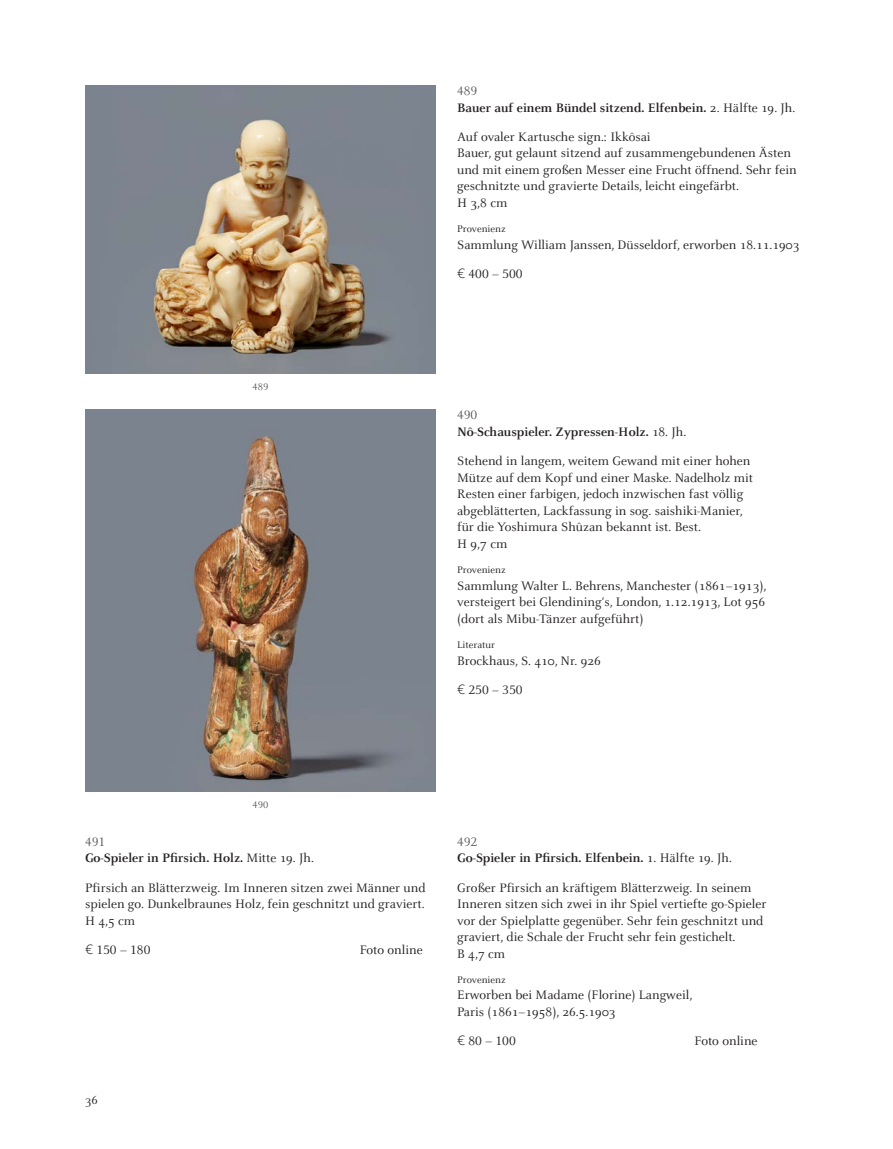
<style>
.page{position:relative;width:893px;height:1149px;background:#fff}
.page>*{position:absolute;margin:0;border:0;box-sizing:border-box;transform-origin:0 0}
.t1{font:13.5px/16.5px "Celeste";color:#231f20}
.t2{font:13.5px "Celeste Caps";color:#231f20}
.t3{font:13.5px "Celeste Caps";color:#57585a}
.t4{font:12.75px "Celeste";color:#231f20}
.t5{font:10.5px "Celeste";color:#231f20}
.t6{font:10.5px "Celeste Caps";color:#57585a}
.s1{font-weight:700}
.s2{font-family:"Akkurat";font-weight:300}
</style>
<div class="page">
<img style="left:85px;top:85px;width:351px;height:288px">
<img style="left:85px;top:409px;width:351px;height:382px">
<p class="t6" style="left:253px;top:381px;width:17px">489</p>
<p class="t3" style="left:457px;top:84px;width:22px">489</p>
<p class="t1" style="left:457px;top:93px;width:340px;line-height:29.2px"><span class="s1">Bauer auf einem Bündel sitzend. Elfenbein.</span> 2. Hälfte 19. Jh.<br>Auf ovaler Kartusche sign.: Ikkôsai</p>
<p class="t1" style="left:457px;top:145px;width:341px">Bauer, gut gelaunt sitzend auf zusammengebundenen Ästen und mit einem großen Messer eine Frucht öffnend. Sehr fein geschnitzte und gravierte Details, leicht eingefärbt.<br>H 3,8 cm</p>
<p class="t5" style="left:457px;top:224px;width:50px">Provenienz</p>
<p class="t1" style="left:457px;top:237px;width:344px">Sammlung William Janssen, Düsseldorf, erworben 18.11.1903</p>
<p class="t2" style="left:457px;top:267px;width:67px"><span class="s2">€</span> 400 – 500</p>
<p class="t3" style="left:457px;top:408px;width:22px">490</p>
<p class="t1" style="left:457px;top:417px;width:295px;line-height:29.2px"><span class="s1">Nô-Schauspieler. Zypressen-Holz.</span> 18. Jh.<br>Stehend in langem, weitem Gewand mit einer hohen</p>
<p class="t1" style="left:457px;top:469px;width:298px">Mütze auf dem Kopf und einer Maske. Nadelholz mit Resten einer farbigen, jedoch inzwischen fast völlig abgeblätterten, Lackfassung in sog. saishiki-Manier, für die Yoshimura Shûzan bekannt ist. Best.<br>H 9,7 cm</p>
<p class="t5" style="left:457px;top:564px;width:50px">Provenienz</p>
<p class="t1" style="left:457px;top:577px;width:311px;text-align:justify">Sammlung Walter L. Behrens, Manchester (1861–1913), versteigert bei Glendining‘s, London, 1.12.1913, Lot 956 (dort als Mibu-Tänzer aufgeführt)</p>
<p class="t5" style="left:457px;top:639px;width:39px">Literatur</p>
<p class="t1" style="left:457px;top:652px;width:145px">Brockhaus, S. 410, Nr. 926</p>
<p class="t2" style="left:457px;top:682px;width:67px"><span class="s2">€</span> 250 – 350</p>
<p class="t6" style="left:253px;top:799px;width:17px">490</p>
<p class="t3" style="left:85px;top:834px;width:22px">491</p>
<p class="t1" style="left:85px;top:843px;width:342px;line-height:29.2px"><span class="s1">Go-Spieler in Pfirsich. Holz.</span> Mitte 19. Jh.<br>Pfirsich an Blätterzweig. Im Inneren sitzen zwei Männer und</p>
<p class="t1" style="left:85px;top:895px;width:341px">spielen go. Dunkelbraunes Holz, fein geschnitzt und graviert.<br>H 4,5 cm</p>
<p class="t2" style="left:85px;top:942px;width:67px"><span class="s2">€</span> 150 – 180</p>
<p class="t1" style="left:360px;top:941px;width:64px">Foto online</p>
<p class="t4" style="left:85px;top:1093px;width:14px">36</p>
<p class="t3" style="left:457px;top:834px;width:22px">492</p>
<p class="t1" style="left:457px;top:843px;width:296px;line-height:29.2px"><span class="s1">Go-Spieler in Pfirsich. Elfenbein.</span> 1. Hälfte 19. Jh.<br>Großer Pfirsich an kräftigem Blätterzweig. In seinem</p>
<p class="t1" style="left:457px;top:895px;width:311px">Inneren sitzen sich zwei in ihr Spiel vertiefte go-Spieler vor der Spielplatte gegenüber. Sehr fein geschnitzt und graviert, die Schale der Frucht sehr fein gestichelt.<br>B 4,7 cm</p>
<p class="t5" style="left:457px;top:974px;width:50px">Provenienz</p>
<p class="t1" style="left:457px;top:987px;width:237px">Erworben bei Madame (Florine) Langweil,<br>Paris (1861–1958), 26.5.1903</p>
<p class="t2" style="left:457px;top:1033px;width:60px"><span class="s2">€</span> 80 – 100</p>
<p class="t1" style="left:695px;top:1032px;width:64px">Foto online</p>
</div>
